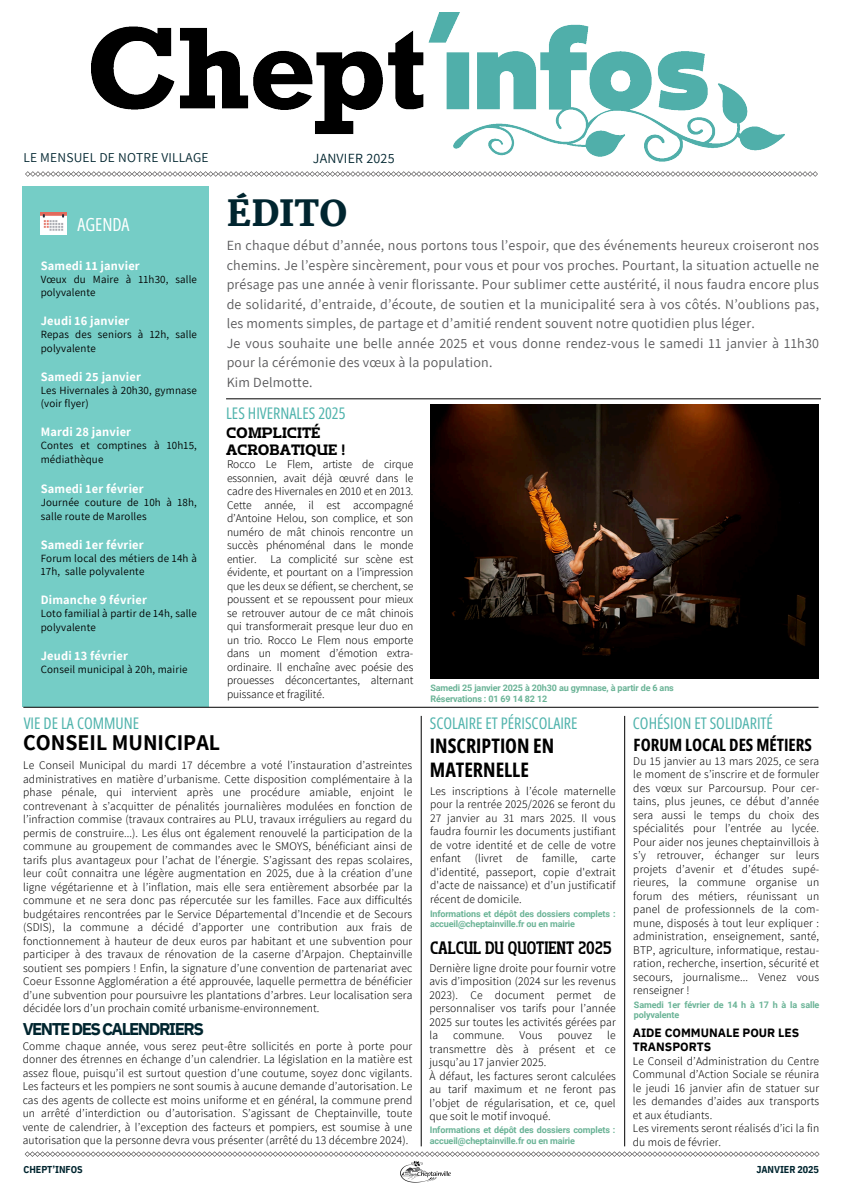
<style>
.page{position:relative;width:842px;height:1191px;background:#fff}
.page>*{position:absolute;margin:0;border:0;box-sizing:border-box;transform-origin:0 0}
.t1{font:800 35.6px "Martel";color:#00252f}
.t2{font:700 22px "Assistant";color:#000}
.t3{font:700 20px/23.2px "Open Sans Condensed";color:#000}
.t4{font:18px "Flatory Slab 700 Cond";color:#000}
.t5{font:18px "Open Sans Condensed";color:#fff}
.t6{font:700 17px "Open Sans Condensed";color:#000}
.t7{font:700 17px "IBM Plex Sans";letter-spacing:-.09em;color:#00252f}
.t8{font:16px "Open Sans Condensed";color:#4fb3ac}
.t9{font:15px/17.2px "Flatory Slab 700";color:#000}
.t10{font:14px/19.5px "Assistant";letter-spacing:.015em;color:#58585a;text-align:justify}
.t11{font:14px "Assistant";letter-spacing:.015em;color:#00252f}
.t12{font:13.5px "Assistant";letter-spacing:.015em;color:#00252f}
.t13{font:700 12.5px "Assistant";letter-spacing:.015em;color:#fff}
.t14{font:700 12px/14.2px "IBM Plex Sans";color:#000}
.t15{font:300 11.5px/13.5px "Assistant";letter-spacing:.01em;color:#000;text-align:justify}
.t16{font:11px/13.5px "Assistant";letter-spacing:.015em;color:#000}
.t17{font:700 10px "IBM Plex Sans Cond";letter-spacing:-.005em;color:#00252f}
.t18{font:700 9px/10.5px "Roboto";letter-spacing:-.015em;color:#6ab396}
</style>
<div class="page">
<div style="left:22px;top:187px;width:187px;height:520px;background:#75cdc6"></div>
<img style="left:24px;top:1146px;width:796px;height:11px">
<img style="left:25px;top:171px;width:793px;height:6px">
<img style="left:92px;top:12px;width:693px;height:149px">
<hr style="left:23px;top:706px;width:795px;height:1px;background:#000">
<img style="left:400px;top:1161px;width:51px;height:21px">
<img style="left:41px;top:212px;width:25px;height:22px">
<hr style="left:226px;top:398px;width:595px;height:1px;background:#000">
<hr style="left:624px;top:715px;width:1px;height:431px;background:#000">
<img style="left:430px;top:404px;width:389px;height:274px">
<hr style="left:421px;top:715px;width:1px;height:431px;background:#000">
<h1 class="t12" style="left:23px;top:148px;width:187px">LE MENSUEL DE NOTRE VILLAGE</h1>
<p class="t11" style="left:313px;top:149px;width:83px">JANVIER 2025</p>
<p class="t5" style="left:77px;top:212px;width:54px">AGENDA</p>
<p class="t1" style="left:227px;top:192px;width:122px">ÉDITO</p>
<p class="t10" style="left:227px;top:235px;width:594px">En chaque début d’année, nous portons tous l’espoir, que des événements heureux croiseront nos chemins. Je l’espère sincèrement, pour vous et pour vos proches. Pourtant, la situation actuelle ne présage pas une année à venir florissante. Pour sublimer cette austérité, il nous faudra encore plus de solidarité, d’entraide, d’écoute, de soutien et la municipalité sera à vos côtés. N’oublions pas, les moments simples, de partage et d’amitié rendent souvent notre quotidien plus léger.</p>
<p class="t10" style="left:227px;top:332px;width:594px">Je vous souhaite une belle année 2025 et vous donne rendez-vous le samedi 11 janvier à 11h30 pour la cérémonie des vœux à la population.</p>
<p class="t10" style="left:227px;top:371px;width:87px">Kim Delmotte.</p>
<p class="t13" style="left:41px;top:257px;width:101px">Samedi 11 janvier</p>
<h4 class="t16" style="left:41px;top:272px;width:158px">Vœux du Maire à 11h30, salle polyvalente</h4>
<p class="t13" style="left:41px;top:312px;width:90px">Jeudi 16 janvier</p>
<p class="t16" style="left:41px;top:327px;width:158px">Repas des seniors à 12h, salle polyvalente</p>
<p class="t13" style="left:41px;top:368px;width:102px">Samedi 25 janvier</p>
<p class="t16" style="left:41px;top:383px;width:158px">Les Hivernales à 20h30, gymnase (voir flyer)</p>
<p class="t13" style="left:41px;top:423px;width:92px">Mardi 28 janvier</p>
<p class="t16" style="left:41px;top:438px;width:158px">Contes et comptines à 10h15, médiathèque</p>
<p class="t13" style="left:41px;top:480px;width:105px">Samedi 1er février</p>
<p class="t16" style="left:41px;top:495px;width:158px">Journée couture de 10h à 18h, salle route de Marolles</p>
<p class="t13" style="left:41px;top:536px;width:105px">Samedi 1er février</p>
<p class="t16" style="left:41px;top:551px;width:158px">Forum local des métiers de 14h à<br>17h, salle polyvalente</p>
<p class="t13" style="left:41px;top:591px;width:108px">Dimanche 9 février</p>
<p class="t16" style="left:41px;top:606px;width:158px">Loto familial à partir de 14h, salle polyvalente</p>
<p class="t13" style="left:41px;top:647px;width:89px">Jeudi 13 février</p>
<p class="t16" style="left:41px;top:662px;width:148px">Conseil municipal à 20h, mairie</p>
<p class="t8" style="left:226px;top:401px;width:121px">LES HIVERNALES 2025</p>
<h6 class="t9" style="left:226px;top:424px;width:121px">COMPLICITÉ<br>ACROBATIQUE !</h6>
<p class="t15" style="left:227px;top:457px;width:188px">Rocco Le Flem, artiste de cirque essonnien, avait déjà œuvré dans le cadre des Hivernales en 2010 et en 2013.<br>Cette année, il est accompagné d’Antoine Helou, son complice, et son numéro de mât chinois rencontre un succès phénoménal dans le monde entier. La complicité sur scène est évidente, et pourtant on a l’impression que les deux se défient, se cherchent, se poussent et se repoussent pour mieux se retrouver autour de ce mât chinois qui transformerait presque leur duo en un trio. Rocco Le Flem nous emporte dans un moment d’émotion extra&shy;ordinaire. Il enchaîne avec poésie des prouesses déconcertantes, alternant puissance et fragilité.</p>
<p class="t18" style="left:430px;top:683px;width:245px">Samedi 25 janvier 2025 à 20h30 au gymnase, à partir de 6 ans</p>
<p class="t18" style="left:430px;top:693px;width:118px">Réservations : 01 69 14 82 12</p>
<p class="t6" style="left:634px;top:732px;width:180px">FORUM LOCAL DES MÉTIERS</p>
<h3 class="t15" style="left:633px;top:753px;width:187px">Du 15 janvier au 13 mars 2025, ce sera le moment de s’inscrire et de formuler des vœux sur Parcoursup. Pour cer&shy;tains, plus jeunes, ce début d’année sera aussi le temps du choix des spécialités pour l’entrée au lycée.<br>Pour aider nos jeunes cheptainvillois à s’y retrouver, échanger sur leurs projets d’avenir et d’études supé&shy;rieures, la commune organise un forum des métiers, réunissant un panel de professionnels de la com&shy;mune, disposés à tout leur expliquer : administration, enseignement, santé, BTP, agriculture, informatique, restau&shy;ration, recherche, insertion, sécurité et secours, journalisme... Venez vous renseigner !</h3>
<p class="t18" style="left:634px;top:999px;width:187px">Samedi 1er février de 14 h à 17 h à la salle polyvalente</p>
<p class="t8" style="left:430px;top:711px;width:149px">SCOLAIRE ET PÉRISCOLAIRE</p>
<p class="t8" style="left:633px;top:711px;width:142px">COHÉSION ET SOLIDARITÉ</p>
<p class="t8" style="left:24px;top:711px;width:117px">VIE DE LA COMMUNE</p>
<h6 class="t2" style="left:23px;top:727px;width:198px">CONSEIL MUNICIPAL</h6>
<p class="t15" style="left:23px;top:758px;width:391px">Le Conseil Municipal du mardi 17 décembre a voté l’instauration d’astreintes administratives en matière d’urbanisme. Cette disposition complémentaire à la phase pénale, qui intervient après une procédure amiable, enjoint le contrevenant à s’acquitter de pénalités journalières modulées en fonction de l’infraction commise (travaux contraires au PLU, travaux irréguliers au regard du permis de construire...). Les élus ont également renouvelé la participation de la commune au groupement de commandes avec le SMOYS, bénéficiant ainsi de tarifs plus avantageux pour l’achat de l’énergie. S’agissant des repas scolaires, leur coût connaitra une légère augmentation en 2025, due à la création d’une ligne végétarienne et à l’inflation, mais elle sera entièrement absorbée par la commune et ne sera donc pas répercutée sur les familles. Face aux difficultés budgétaires rencontrées par le Service Départemental d’Incendie et de Secours (SDIS), la commune a décidé d’apporter une contribution aux frais de fonctionnement à hauteur de deux euros par habitant et une subvention pour participer à des travaux de rénovation de la caserne d’Arpajon. Cheptainville soutient ses pompiers ! Enfin, la signature d’une convention de partenariat avec Coeur Essonne Agglomération a été approuvée, laquelle permettra de bénéficier d’une subvention pour poursuivre les plantations d’arbres. Leur localisation sera décidée lors d’un prochain comité urbanisme-environnement.</p>
<h5 class="t7" style="left:23px;top:1016px;width:183px">VENTEDESCALENDRIERS</h5>
<p class="t15" style="left:23px;top:1038px;width:391px">Comme chaque année, vous serez peut-être sollicités en porte à porte pour donner des étrennes en échange d’un calendrier. La législation en la matière est assez floue, puisqu’il est surtout question d’une coutume, soyez donc vigilants.<br>Les facteurs et les pompiers ne sont soumis à aucune demande d’autorisation. Le cas des agents de collecte est moins uniforme et en général, la commune prend un arrêté d’interdiction ou d’autorisation. S’agissant de Cheptainville, toute vente de calendrier, à l’exception des facteurs et pompiers, est soumise à une autorisation que la personne devra vous présenter (arrêté du 13 décembre 2024).</p>
<h2 class="t3" style="left:430px;top:733px;width:126px">INSCRIPTION EN<br>MATERNELLE</h2>
<h2 class="t15" style="left:430px;top:783px;width:187px">Les inscriptions à l’école maternelle pour la rentrée 2025/2026 se feront du 27 janvier au 31 mars 2025. Il vous faudra fournir les documents justifiant de votre identité et de celle de votre enfant (livret de famille, carte d'identité, passeport, copie d'extrait d'acte de naissance) et d’un justificatif récent de domicile.</h2>
<h6 class="t18" style="left:430px;top:908px;width:187px">Informations et dépôt des dossiers complets : accueil@cheptainville.fr ou en mairie</h6>
<h6 class="t4" style="left:430px;top:937px;width:183px">CALCUL DU QUOTIENT 2025</h6>
<p class="t15" style="left:429px;top:960px;width:188px">Dernière ligne droite pour fournir votre avis d’imposition (2024 sur les revenus 2023). Ce document permet de personnaliser vos tarifs pour l’année 2025 sur toutes les activités gérées par la</p>
<p class="t14" style="left:633px;top:1025px;width:168px">AIDE COMMUNALE POUR LES<br>TRANSPORTS</p>
<p class="t15" style="left:429px;top:1028px;width:188px;text-indent:178px">le transmettre dès à présent et ce jusqu’au 17 janvier 2025.</p>
<p class="t15" style="left:429px;top:1068px;width:188px">À défaut, les factures seront calculées au tarif maximum et ne feront pas l’objet de régularisation, et ce, quel que soit le motif invoqué.</p>
<p class="t15" style="left:453px;top:1028px;width:53px">commune.</p>
<p class="t15" style="left:520px;top:1028px;width:25px">Vous</p>
<p class="t15" style="left:558px;top:1028px;width:36px">pouvez</p>
<h3 class="t15" style="left:633px;top:1053px;width:188px">Le Conseil d’Administration du Centre Communal d’Action Sociale se réunira le jeudi 16 janvier afin de statuer sur les demandes d’aides aux transports et aux étudiants.</h3>
<p class="t15" style="left:633px;top:1120px;width:188px">Les virements seront réalisés d’ici la fin du mois de février.</p>
<p class="t18" style="left:430px;top:1124px;width:187px">Informations et dépôt des dossiers complets : accueil@cheptainville.fr ou en mairie</p>
<p class="t17" style="left:24px;top:1162px;width:61px">CHEPT’INFOS</p>
<p class="t17" style="left:756px;top:1162px;width:64px">JANVIER 2025</p>
</div>
